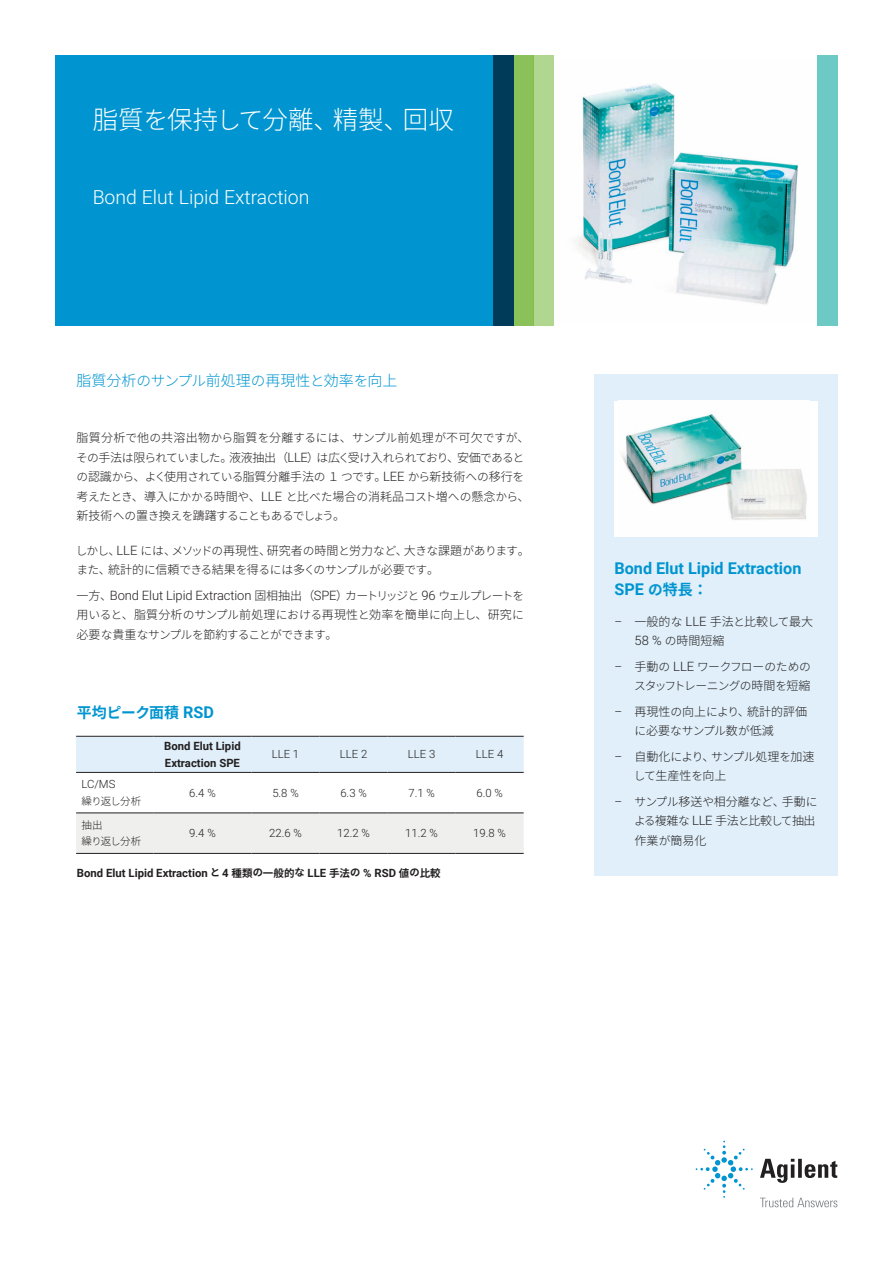
<style>
.page{position:relative;width:893px;height:1263px;background:#fff}
.page>*{position:absolute;margin:0;border:0;box-sizing:border-box;transform-origin:0 0}
.t1{font:300 25.5px "Noto Sans CJ Kjp";color:#fff}
.t2{font:300 19.5px "Roboto";color:#fff}
.t3{font:700 16.2px/21px "Roboto";color:#0095d0}
.t4{font:300 15px "Noto Sans CJ Kjp";color:#0095d0}
.t5{font:700 15px "Noto Sans CJ Kjp";color:#0095d0}
.t6{font:300 12.9px "Roboto";letter-spacing:-.01em;color:#221f20}
.t7{font:300 12px/19.5px "Noto Sans CJ Kjp";color:#221f20}
.t8{font:300 12px "Noto Sans CJ Kjp";letter-spacing:.025em;color:#221f20}
.t9{font:300 12px/19.8px "Noto Sans CJ Kjp";letter-spacing:-.03em;color:#221f20}
.t10{font:300 11.7px/19.5px "Noto Sans CJ Kjp";letter-spacing:-.07em;color:#221f20}
.t11{font:700 11.4px/16.5px "Roboto";color:#221f20}
.t12{font:300 11.4px "Roboto";color:#221f20}
.t13{font:300 10.5px/16.5px "Noto Sans CJ Kjp";color:#221f20}
.s1{font-size:25.05px}
.s2{font-size:14.7px}
.s3{font-size:11.7px}
.s4{font-size:12px}
.s5{font-family:"Roboto";font-size:12.9px}
.s6{font-family:"Noto Sans CJ Kjp";font-size:12px}
.s7{font-family:"Noto Sans CJ Kjp";font-size:11.7px}
.s8{font-family:"Roboto";font-size:16.2px}
.s9{font-size:10.35px}
.s10{font-family:"Noto Sans CJ Kjp";font-size:10.35px}
.s11{font-family:"Noto Sans CJ Kjp";font-size:10.5px}
.s12{font-family:"Noto Sans CJ Kjp";font-size:14.7px}
.s13{font-family:"Noto Sans CJ Kjp";font-size:15px}
.s14{font-family:"Roboto"}
.s15{font-family:"Roboto";font-size:12px}
</style>
<div class="page">
<div style="left:595px;top:374px;width:243px;height:502px;background:#e0eff9"></div>
<div style="left:55px;top:55px;width:459px;height:270px;background:#0095d0"></div>
<img style="left:578px;top:83px;width:220px;height:222px">
<div style="left:614px;top:401px;width:203px;height:136px;background:#fff"></div>
<img style="left:621px;top:414px;width:186px;height:106px">
<div style="left:817px;top:55px;width:21px;height:270px;background:#6dc9c4"></div>
<div style="left:493px;top:55px;width:21px;height:270px;background:#003b59"></div>
<div style="left:514px;top:55px;width:20px;height:270px;background:#8ac158"></div>
<div style="left:534px;top:55px;width:20px;height:270px;background:#b1d690"></div>
<svg style="left:76px;top:737px;width:448px;height:116px"></svg>
<hr style="left:76px;top:736px;width:77px;height:1px;background:#221f20">
<hr style="left:153px;top:736px;width:99px;height:1px;background:#221f20">
<hr style="left:252px;top:736px;width:68px;height:1px;background:#221f20">
<hr style="left:320px;top:736px;width:68px;height:1px;background:#221f20">
<hr style="left:388px;top:736px;width:68px;height:1px;background:#221f20">
<hr style="left:456px;top:736px;width:68px;height:1px;background:#221f20">
<hr style="left:76px;top:772px;width:77px;height:1px;background:#221f20">
<hr style="left:153px;top:772px;width:99px;height:1px;background:#221f20">
<hr style="left:252px;top:772px;width:68px;height:1px;background:#221f20">
<hr style="left:320px;top:772px;width:68px;height:1px;background:#221f20">
<hr style="left:388px;top:772px;width:68px;height:1px;background:#221f20">
<hr style="left:456px;top:772px;width:68px;height:1px;background:#221f20">
<hr style="left:76px;top:813px;width:77px;height:1px;background:#221f20">
<hr style="left:153px;top:813px;width:99px;height:1px;background:#221f20">
<hr style="left:252px;top:813px;width:68px;height:1px;background:#221f20">
<hr style="left:320px;top:813px;width:68px;height:1px;background:#221f20">
<hr style="left:388px;top:813px;width:68px;height:1px;background:#221f20">
<hr style="left:456px;top:813px;width:68px;height:1px;background:#221f20">
<hr style="left:76px;top:853px;width:77px;height:1px;background:#221f20">
<hr style="left:153px;top:853px;width:99px;height:1px;background:#221f20">
<hr style="left:252px;top:853px;width:68px;height:1px;background:#221f20">
<hr style="left:320px;top:853px;width:68px;height:1px;background:#221f20">
<hr style="left:388px;top:853px;width:68px;height:1px;background:#221f20">
<hr style="left:456px;top:853px;width:68px;height:1px;background:#221f20">
<svg style="left:760px;top:1159px;width:77px;height:24px"></svg>
<svg style="left:696px;top:1141px;width:57px;height:57px"></svg>
<svg style="left:760px;top:1198px;width:77px;height:9px"></svg>
<h1 class="t1" style="left:93px;top:105px;width:363px">脂質<span class="s1">を</span>保持<span class="s1">して</span>分離、精製、回収</h1>
<h2 class="t2" style="left:93px;top:183px;width:218px">Bond Elut Lipid Extraction</h2>
<p class="t4" style="left:77px;top:372px;width:323px">脂質分析<span class="s2">のサンプル</span>前処理<span class="s2">の</span>再現性<span class="s2">と</span>効率<span class="s2">を</span>向上</p>
<p class="t8" style="left:77px;top:431px;width:454px">脂質分析<span class="s3">で</span>他<span class="s3">の</span>共溶出物<span class="s3">から</span>脂質<span class="s3">を</span>分離<span class="s3">するには</span>、<span class="s3">サンプル</span>前処理<span class="s3">が</span>不可欠<span class="s3">ですが</span>、</p>
<p class="t10" style="left:76px;top:448px;width:455px">その<span class="s4">手法</span>は<span class="s4">限</span>られていました<span class="s4">。液液抽出（</span><span class="s5">LLE</span><span class="s4">）</span>は<span class="s4">広</span>く<span class="s4">受</span>け<span class="s4">入</span>れられており<span class="s4">、安価</span>であるとの<span class="s4">認識</span>から<span class="s4">、</span>よく<span class="s4">使用</span>されている<span class="s4">脂質分離手法</span>の<span class="s4">１</span>つです<span class="s4">。</span><span class="s5">LEE</span> から<span class="s4">新技術</span>への<span class="s4">移行</span>を<span class="s4">考</span>えたとき<span class="s4">、導入</span>にかかる<span class="s4">時間</span>や<span class="s4">、</span><span class="s5">LLE</span> と<span class="s4">比</span>べた<span class="s4">場合</span>の<span class="s4">消耗品</span>コスト<span class="s4">増</span>への<span class="s4">懸念</span>から<span class="s4">、新技術</span>への<span class="s4">置</span>き<span class="s4">換</span>えを<span class="s4">躊躇</span>することもあるでしょう<span class="s4">。</span></p>
<p class="t10" style="left:76px;top:541px;width:456px">しかし<span class="s4">、</span><span class="s5">LLE</span> には<span class="s4">、</span>メソッドの<span class="s4">再現性、研究者</span>の<span class="s4">時間</span>と<span class="s4">労力</span>など<span class="s4">、大</span>きな<span class="s4">課題</span>があります<span class="s4">。</span>また<span class="s4">、統計的</span>に<span class="s4">信頼</span>できる<span class="s4">結果</span>を<span class="s4">得</span>るには<span class="s4">多</span>くのサンプルが<span class="s4">必要</span>です<span class="s4">。</span></p>
<p class="t6" style="left:77px;top:586px;width:449px"><span class="s6">一方、</span>Bond Elut Lipid Extraction <span class="s6">固相抽出（</span>SPE<span class="s6">）</span><span class="s7">カートリッジと</span> 96 <span class="s7">ウェルプレートを</span></p>
<p class="t7" style="left:77px;top:605px;width:449px">用<span class="s3">いると</span>、脂質分析<span class="s3">のサンプル</span>前処理<span class="s3">における</span>再現性<span class="s3">と</span>効率<span class="s3">を</span>簡単<span class="s3">に</span>向上<span class="s3">し</span>、研究<span class="s3">に</span></p>
<p class="t10" style="left:77px;top:625px;width:263px"><span class="s4">必要</span>な<span class="s4">貴重</span>なサンプルを<span class="s4">節約</span>することができます<span class="s4">。</span></p>
<p class="t5" style="left:77px;top:704px;width:139px">平均<span class="s2">ピーク</span>面積 <span class="s8">RSD</span></p>
<p class="t12" style="left:81px;top:776px;width:35px">LC/MS</p>
<p class="t13" style="left:82px;top:793px;width:61px">繰<span class="s9">り</span>返<span class="s9">し</span>分析</p>
<p class="t11" style="left:164px;top:737px;width:78px">Bond Elut Lipid<br>Extraction SPE</p>
<p class="t12" style="left:272px;top:746px;width:29px">LLE 1</p>
<p class="t12" style="left:340px;top:746px;width:29px">LLE 2</p>
<p class="t12" style="left:408px;top:746px;width:29px">LLE 3</p>
<p class="t12" style="left:476px;top:746px;width:29px">LLE 4</p>
<p class="t12" style="left:189px;top:785px;width:28px">6.4 %</p>
<p class="t12" style="left:272px;top:785px;width:28px">5.8 %</p>
<p class="t12" style="left:340px;top:785px;width:28px">6.3 %</p>
<p class="t12" style="left:408px;top:785px;width:28px">7.1 %</p>
<p class="t12" style="left:476px;top:785px;width:28px">6.0 %</p>
<p class="t13" style="left:82px;top:817px;width:61px">抽出<br>繰<span class="s9">り</span>返<span class="s9">し</span>分析</p>
<p class="t12" style="left:189px;top:825px;width:28px">9.4 %</p>
<p class="t12" style="left:269px;top:825px;width:34px">22.6 %</p>
<p class="t12" style="left:337px;top:825px;width:34px">12.2 %</p>
<p class="t12" style="left:405px;top:825px;width:34px">11.2 %</p>
<p class="t12" style="left:473px;top:825px;width:34px">19.8 %</p>
<p class="t11" style="left:77px;top:864px;width:365px">Bond Elut Lipid Extraction <span class="s10">と</span> 4 <span class="s11">種類</span><span class="s10">の</span><span class="s11">一般的</span><span class="s10">な</span> LLE <span class="s11">手法</span><span class="s10">の</span> % RSD <span class="s11">値</span><span class="s10">の</span><span class="s11">比較</span></p>
<h3 class="t3" style="left:614px;top:557px;width:188px">Bond Elut Lipid Extraction<br>SPE <span class="s12">の</span><span class="s13">特長：</span></h3>
<p class="t7" style="left:635px;top:612px;width:180px;text-indent:-20px"><span class="s14">–</span> 一般的<span class="s3">な</span> <span class="s5">LLE</span> 手法<span class="s3">と</span>比較<span class="s3">して</span>最大<br><span class="s5">58 %</span> <span class="s3">の</span>時間短縮</p>
<p class="t10" style="left:614px;top:657px;width:198px;text-align:right"><span class="s15">–</span> <span class="s4">手動</span>の <span class="s5">LLE</span> ワークフローのためのスタッフトレーニングの<span class="s4">時間</span>を<span class="s4">短縮</span></p>
<p class="t7" style="left:614px;top:702px;width:194px"><span class="s14">–</span> 再現性<span class="s3">の</span>向上<span class="s3">により</span>、統計的評価</p>
<p class="t10" style="left:635px;top:721px;width:141px">に<span class="s4">必要</span>なサンプル<span class="s4">数</span>が<span class="s4">低減</span></p>
<p class="t7" style="left:634px;top:747px;width:182px;text-indent:-19px"><span class="s14">–</span> 自動化<span class="s3">により</span>、<span class="s3">サンプル</span>処理<span class="s3">を</span>加速<span class="s3">して</span>生産性<span class="s3">を</span>向上</p>
<p class="t10" style="left:614px;top:792px;width:205px"><span class="s15">–</span> サンプル<span class="s4">移送</span>や<span class="s4">相分離</span>など<span class="s4">、手動</span>に</p>
<p class="t9" style="left:634px;top:811px;width:183px"><span class="s3">よる</span>複雑<span class="s3">な</span> <span class="s5">LLE</span> 手法<span class="s3">と</span>比較<span class="s3">して</span>抽出作業<span class="s3">が</span>簡易化</p>
</div>
